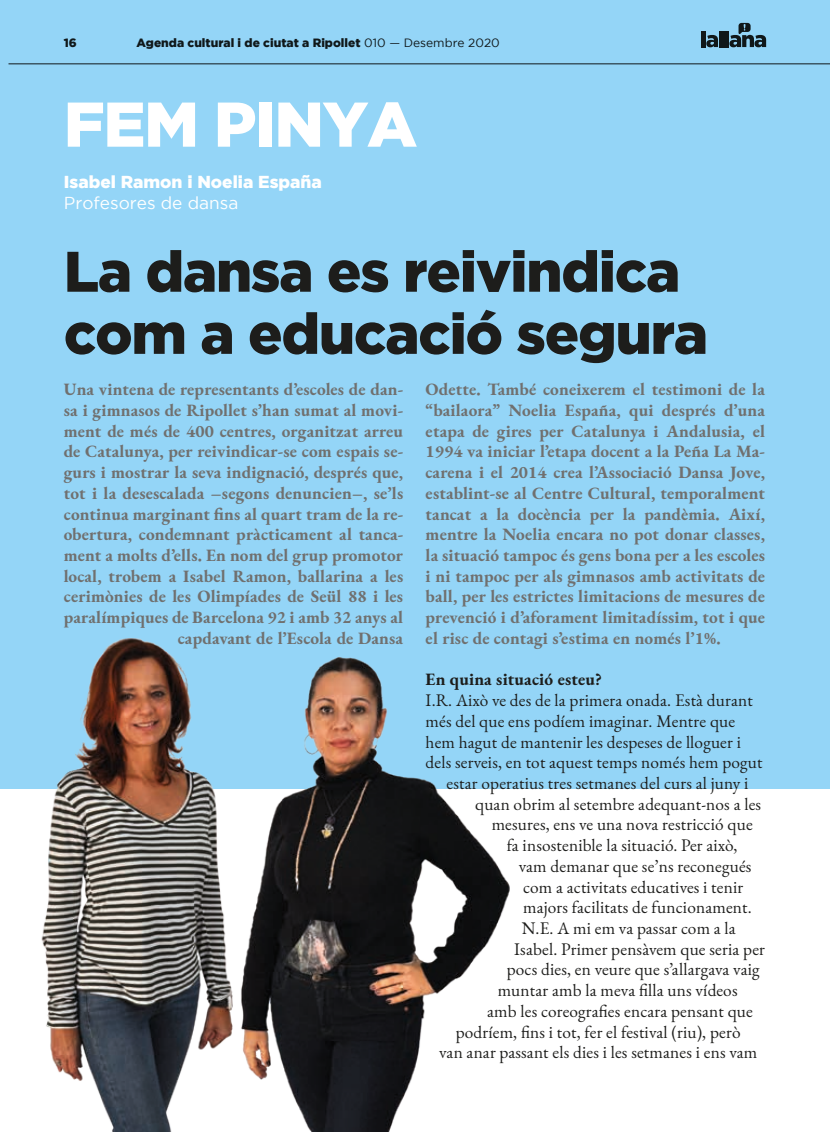
<style>
.page{position:relative;width:830px;height:1132px;background:#fff}
.page>*{position:absolute;margin:0;border:0;box-sizing:border-box;transform-origin:0 0}
.t1{font:900 63px "Gotham";letter-spacing:-.02em;color:#fff}
.t2{font:900 57px/62.1px "Gotham";letter-spacing:-.02em;color:#1d1d1b}
.t3{font:700 17.25px/20.7px "EB Garamond";letter-spacing:.01em;color:#70706f;text-align:right}
.t4{font:17.25px "EB Garamond";letter-spacing:.01em;color:#1d1d1b}
.t5{font:900 17.25px "Gotham";color:#fff}
.t6{font:700 17.25px "EB Garamond";letter-spacing:.01em;color:#1d1d1b}
.t7{font:17.25px "Gotham";color:#fff}
.t8{font:900 12px "Gotham";color:#1d1d1b}
.s1{font-weight:400}
</style>
<div class="page">
<div style="left:0;top:0;width:829px;height:788px;background:#94d5f7"></div>
<img style="left:22px;top:638px;width:208px;height:493px">
<img style="left:230px;top:657px;width:293px;height:474px">
<p class="t8" style="left:64px;top:36px;width:15px">16</p>
<p class="t8" style="left:136px;top:36px;width:365px">Agenda cultural i de ciutat a Ripollet <span class="s1">010 — Desembre 2020</span></p>
<h1 class="t1" style="left:64px;top:88px;width:354px">FEM PINYA</h1>
<p class="t5" style="left:64px;top:172px;width:259px">Isabel Ramon i Noelia España</p>
<p class="t7" style="left:64px;top:193px;width:176px">Profesores de dansa</p>
<h2 class="t2" style="left:64px;top:239px;width:645px">La dansa es reivindica com a educació segura</h2>
<p class="t3" style="left:64px;top:378px;width:341px">Una vintena de representants d’escoles de dan&shy;sa i gimnasos de Ripollet s’han sumat al movi&shy;ment de més de 400 centres, organitzat arreu de Catalunya, per reivindicar-se com espais se&shy;gurs i mostrar la seva indignació, després que, tot i la desescalada –segons denuncien–, se’ls continua marginant fins al quart tram de la re&shy;obertura, condemnant pràcticament al tanca&shy;ment a molts d’ells. En nom del grup promotor local, trobem a Isabel Ramon, ballarina a les cerimònies de les Olimpíades de Seül 88 i les paralímpiques de Barcelona 92 i amb 32 anys al capdavant de l’Escola de Dansa</p>
<p class="t3" style="left:425px;top:378px;width:341px;text-align:justify">Odette. També coneixerem el testimoni de la “bailaora” Noelia España, qui després d’una etapa de gires per Catalunya i Andalusia, el 1994 va iniciar l’etapa docent a la Peña La Ma&shy;carena i el 2014 crea l’Associació Dansa Jove, establint-se al Centre Cultural, temporalment tancat a la docència per la pandèmia. Així, mentre la Noelia encara no pot donar classes, la situació tampoc és gens bona per a les escoles i ni tampoc per als gimnasos amb activitats de ball, per les estrictes limitacions de mesures de prevenció i d’aforament limitadíssim, tot i que el risc de contagi s’estima en només l’1%.</p>
<p class="t6" style="left:425px;top:667px;width:178px">En quina situació esteu?</p>
<p class="t4" style="left:425px;top:688px;width:328px">I.R. Això ve des de la primera onada. Està durant</p>
<p class="t4" style="left:425px;top:709px;width:311px">més del que ens podíem imaginar. Mentre que</p>
<p class="t4" style="left:425px;top:730px;width:317px">hem hagut de mantenir les despeses de lloguer i</p>
<p class="t4" style="left:425px;top:751px;width:338px">dels serveis, en tot aquest temps només hem pogut</p>
<p class="t4" style="left:446px;top:771px;width:303px">estar operatius tres setmanes del curs al juny i</p>
<p class="t4" style="left:475px;top:792px;width:287px">quan obrim al setembre adequant-nos a les</p>
<p class="t4" style="left:491px;top:813px;width:262px">mesures, ens ve una nova restricció que</p>
<p class="t4" style="left:506px;top:833px;width:232px">fa insostenible la situació. Per això,</p>
<p class="t4" style="left:518px;top:854px;width:234px">vam demanar que se’ns reconegués</p>
<p class="t4" style="left:523px;top:875px;width:221px">com a activitats educatives i tenir</p>
<p class="t4" style="left:523px;top:895px;width:230px">majors facilitats de funcionament.</p>
<p class="t4" style="left:521px;top:916px;width:215px">N.E. A mi em va passar com a la</p>
<p class="t4" style="left:514px;top:937px;width:252px">Isabel. Primer pensàvem que seria per</p>
<p class="t4" style="left:506px;top:958px;width:254px">pocs dies, en veure que s’allargava vaig</p>
<p class="t4" style="left:497px;top:978px;width:241px">muntar amb la meva filla uns vídeos</p>
<p class="t4" style="left:487px;top:999px;width:267px">amb les coreografies encara pensant que</p>
<p class="t4" style="left:455px;top:1020px;width:286px">podríem, fins i tot, fer el festival (riu), però</p>
<p class="t4" style="left:439px;top:1040px;width:319px">van anar passant els dies i les setmanes i ens vam</p>
</div>
